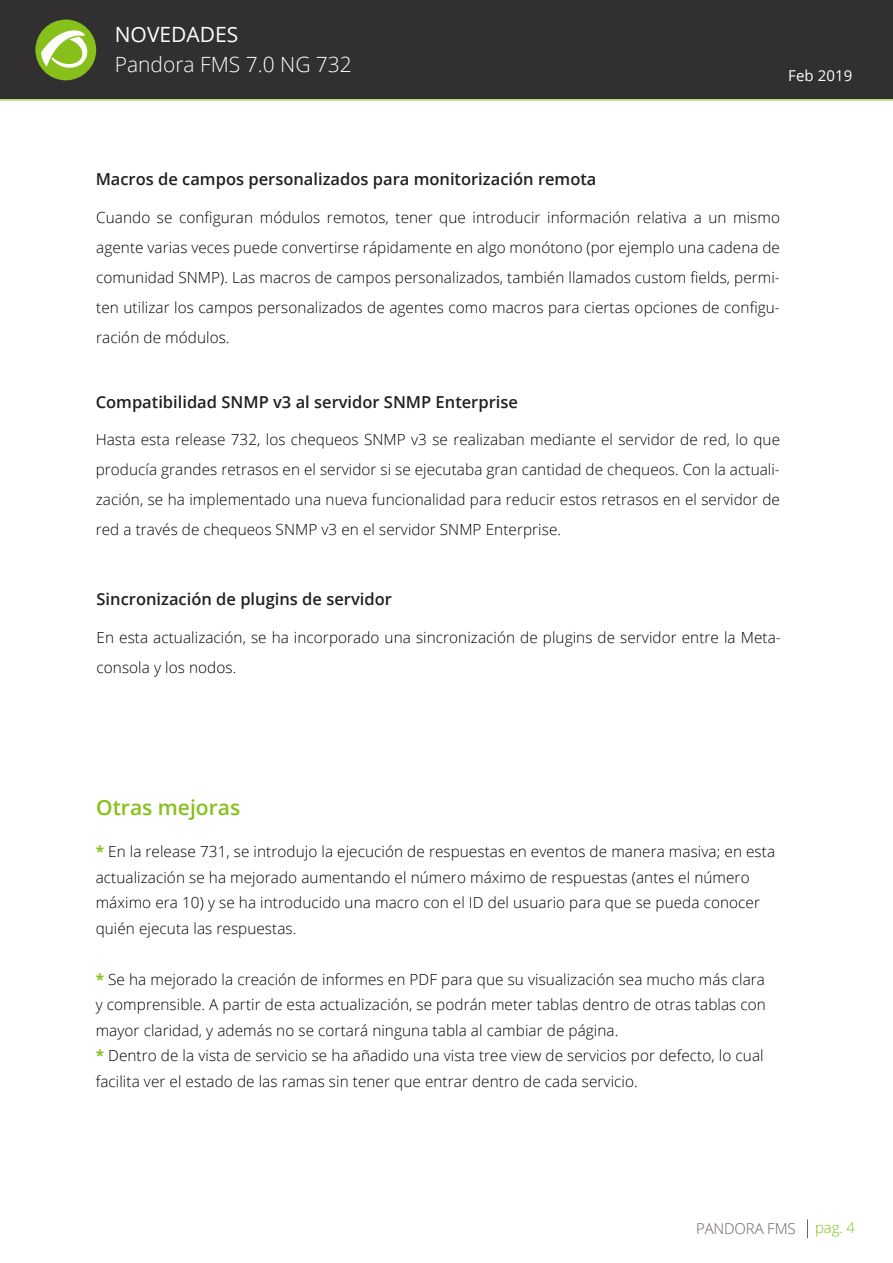
<style>
.page{position:relative;width:893px;height:1263px;background:#fff}
.page>*{position:absolute;margin:0;border:0;box-sizing:border-box;transform-origin:0 0}
.t1{font:300 21px "Open Sans";color:#fff}
.t2{font:600 21px "Open Sans";color:#87c01a}
.t3{font:21px "Open Sans";color:#fff}
.t4{font:600 16.5px "Open Sans";color:#231f20}
.t5{font:300 15.3px/30px "Open Sans";letter-spacing:.005em;color:#000;text-align:justify}
.t6{font:300 15px "Open Sans";letter-spacing:-.01em;color:#6b6360}
.t7{font:15px "Open Sans";letter-spacing:.005em;color:#fff}
.t8{font:300 15px "Open Sans";color:#87c01a}
.s1{font-weight:700;color:#87c01a}
</style>
<div class="page">
<div style="left:0;top:0;width:893px;height:99px;background:#312f30"></div>
<svg style="left:807px;top:1219px;width:1px;height:19px"></svg>
<div style="left:35px;top:20px;width:61px;height:60px;background:#87c01a;border-radius:50%"></div>
<svg style="left:41px;top:30px;width:47px;height:38px"></svg>
<hr style="left:0;top:100px;width:893px;height:1px;background:#87c01a">
<h1 class="t3" style="left:115px;top:20px;width:125px">NOVEDADES</h1>
<h1 class="t1" style="left:115px;top:50px;width:239px">Pandora FMS 7.0 NG 732</h1>
<p class="t7" style="left:788px;top:65px;width:66px">Feb 2019</p>
<p class="t4" style="left:96px;top:168px;width:502px">Macros de campos personalizados para monitorización remota</p>
<p class="t5" style="left:96px;top:202px;width:685px">Cuando se configuran módulos remotos, tener que introducir información relativa a un mismo agente varias veces puede convertirse rápidamente en algo monótono (por ejemplo una cadena de comunidad SNMP). Las macros de campos personalizados, también llamados custom fields, permi&shy;ten utilizar los campos personalizados de agentes como macros para ciertas opciones de configu&shy;ración de módulos.</p>
<p class="t4" style="left:96px;top:391px;width:424px">Compatibilidad SNMP v3 al servidor SNMP Enterprise</p>
<p class="t5" style="left:96px;top:424px;width:686px">Hasta esta release 732, los chequeos SNMP v3 se realizaban mediante el servidor de red, lo que producía grandes retrasos en el servidor si se ejecutaba gran cantidad de chequeos. Con la actuali&shy;zación, se ha implementado una nueva funcionalidad para reducir estos retrasos en el servidor de red a través de chequeos SNMP v3 en el servidor SNMP Enterprise.</p>
<p class="t4" style="left:97px;top:588px;width:297px">Sincronización de plugins de servidor</p>
<p class="t5" style="left:97px;top:622px;width:686px">En esta actualización, se ha incorporado una sincronización de plugins de servidor entre la Meta&shy;consola y los nodos.</p>
<p class="t2" style="left:96px;top:793px;width:146px">Otras mejoras</p>
<p class="t5" style="left:96px;top:838px;width:681px;line-height:25.5px;text-align:left"><span class="s1">*</span> En la release 731, se introdujo la ejecución de respuestas en eventos de manera masiva; en esta actualización se ha mejorado aumentando el número máximo de respuestas (antes el número máximo era 10) y se ha introducido una macro con el ID del usuario para que se pueda conocer quién ejecuta las respuestas.</p>
<p class="t5" style="left:96px;top:966px;width:672px;line-height:25.5px"><span class="s1">*</span> Se ha mejorado la creación de informes en PDF para que su visualización sea mucho más clara y comprensible. A partir de esta actualización, se podrán meter tablas dentro de otras tablas con mayor claridad, y además no se cortará ninguna tabla al cambiar de página.</p>
<p class="t5" style="left:96px;top:1042px;width:669px;line-height:25.5px"><span class="s1">*</span> Dentro de la vista de servicio se ha añadido una vista tree view de servicios por defecto, lo cual facilita ver el estado de las ramas sin tener que entrar dentro de cada servicio.</p>
<p class="t6" style="left:696px;top:1218px;width:101px">PANDORA FMS</p>
<p class="t8" style="left:815px;top:1217px;width:42px">pag. 4</p>
</div>
